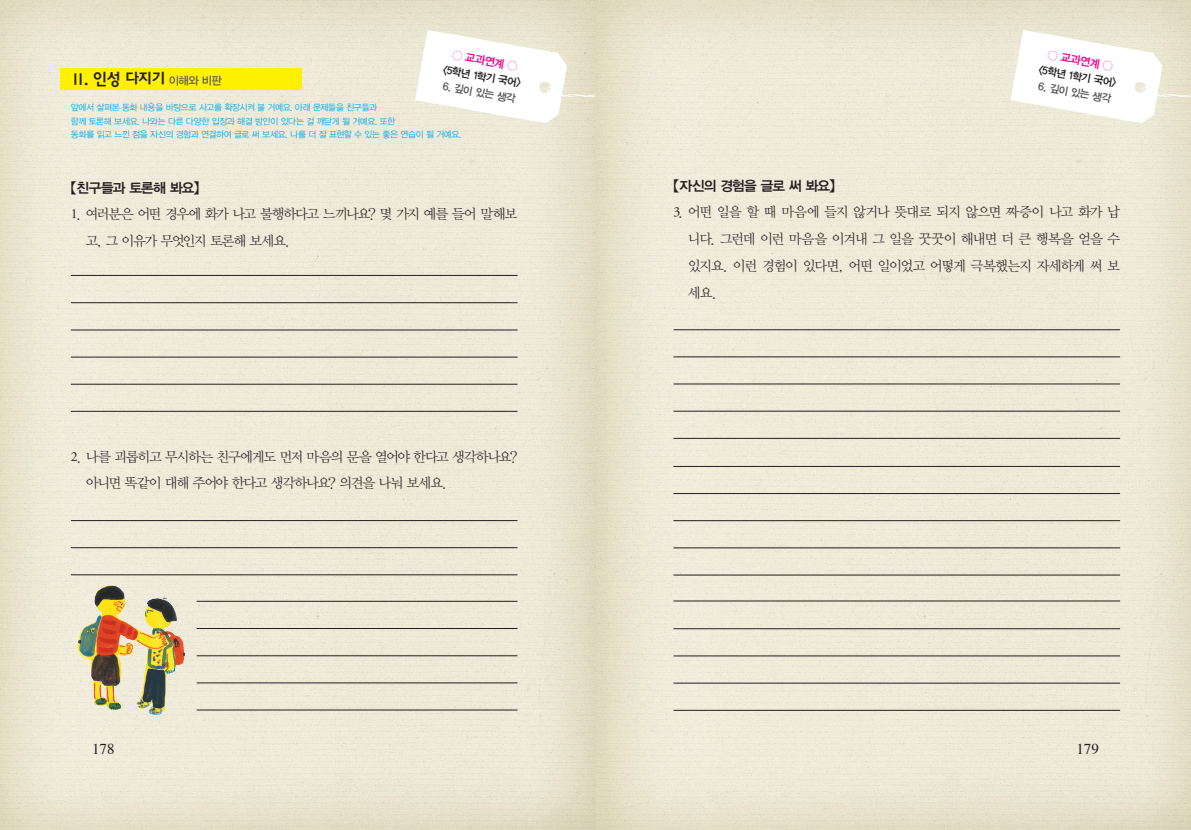
<style>
.page{position:relative;width:1191px;height:830px;background:#fff}
.page>*{position:absolute;margin:0;border:0;box-sizing:border-box;transform-origin:0 0}
.t1{font:16.25px "YDVYGO24";color:#231f20}
.t2{font:15px "Times";letter-spacing:-.005em;color:#231f20}
.인문학_본문{font:13.75px/26.9px "YDVY Mj O12";letter-spacing:-.09em;color:#231f20}
.인문학_본문-2{font:13.75px "YDVYGO14";letter-spacing:-.06em;color:#231f20}
.t3{font:11.25px "YDVYGO14";color:#ed028c}
.t4{font:10.62px "YDVYGO14";color:#231f20}
.t5{font:10.62px "YDVYGO14";color:#57585a}
.t6{font:8.75px "YDVYGO12";letter-spacing:-.04em;color:#00aeef}
.s1{font-family:"YDVYGO13";font-size:11.25px;color:#57585a}
.s2{font-family:"Adobe Garamond Pro"}
</style>
<div class="page">
<img style="left:0;top:0;width:1191px;height:829px">
<svg style="left:415px;top:14px;width:180px;height:109px"></svg>
<svg style="left:1010px;top:14px;width:181px;height:109px"></svg>
<div style="left:60px;top:68px;width:241px;height:22px;background:#fff101"></div>
<hr style="left:197px;top:655px;width:320px;height:1px;background:#231f20">
<hr style="left:197px;top:628px;width:320px;height:1px;background:#231f20">
<hr style="left:197px;top:600px;width:320px;height:1px;background:#231f20">
<hr style="left:71px;top:574px;width:446px;height:1px;background:#231f20">
<hr style="left:673px;top:329px;width:447px;height:1px;background:#231f20">
<hr style="left:673px;top:466px;width:447px;height:1px;background:#231f20">
<hr style="left:71px;top:357px;width:446px;height:1px;background:#231f20">
<hr style="left:197px;top:682px;width:320px;height:1px;background:#231f20">
<hr style="left:673px;top:356px;width:447px;height:1px;background:#231f20">
<hr style="left:673px;top:493px;width:447px;height:1px;background:#231f20">
<hr style="left:71px;top:384px;width:446px;height:1px;background:#231f20">
<hr style="left:197px;top:709px;width:320px;height:1px;background:#231f20">
<hr style="left:673px;top:383px;width:447px;height:1px;background:#231f20">
<hr style="left:673px;top:520px;width:447px;height:1px;background:#231f20">
<hr style="left:71px;top:411px;width:446px;height:1px;background:#231f20">
<hr style="left:673px;top:628px;width:447px;height:1px;background:#231f20">
<hr style="left:673px;top:411px;width:447px;height:1px;background:#231f20">
<hr style="left:673px;top:547px;width:447px;height:1px;background:#231f20">
<hr style="left:673px;top:438px;width:447px;height:1px;background:#231f20">
<hr style="left:673px;top:574px;width:447px;height:1px;background:#231f20">
<hr style="left:673px;top:600px;width:447px;height:1px;background:#231f20">
<hr style="left:71px;top:520px;width:446px;height:1px;background:#231f20">
<hr style="left:673px;top:655px;width:447px;height:1px;background:#231f20">
<hr style="left:673px;top:682px;width:447px;height:1px;background:#231f20">
<hr style="left:673px;top:709px;width:447px;height:1px;background:#231f20">
<hr style="left:71px;top:329px;width:446px;height:1px;background:#231f20">
<hr style="left:71px;top:547px;width:446px;height:1px;background:#231f20">
<hr style="left:71px;top:302px;width:446px;height:1px;background:#231f20">
<hr style="left:71px;top:275px;width:446px;height:1px;background:#231f20">
<img style="left:71px;top:584px;width:118px;height:134px">
<p class="t3" style="left:453px;top:48px;width:67px;rotate:10deg">◌ 교과연계 ◌</p>
<p class="t4" style="left:444px;top:63px;width:81px;rotate:10deg">&lt;5학년 1학기 국어&gt;</p>
<p class="t1" style="left:71px;top:70px;width:152px">Ⅱ. 인성 다지기 <span class="s1">이해와 비판</span></p>
<p class="t5" style="left:444px;top:80px;width:75px;rotate:10deg">6. 깊이 있는 생각</p>
<p class="t6" style="left:71px;top:102px;width:308px">앞에서 살펴본 동화 내용을 바탕으로 사고를 확장시켜 볼 거예요. 아래 문제들을 친구들과</p>
<p class="t6" style="left:71px;top:116px;width:326px">함께 토론해 보세요. 나와는 다른 다양한 입장과 해결 방안이 있다는 걸 깨닫게 될 거예요. 또한</p>
<p class="t6" style="left:71px;top:130px;width:392px">동화를 읽고 느낀 점을 자신의 경험과 연결하여 글로 써 보세요. 나를 더 잘 표현할 수 있는 좋은 연습이 될 거예요.</p>
<p class="인문학_본문-2" style="left:71px;top:179px;width:130px">【 친구들과 토론해 봐요】</p>
<p class="인문학_본문" style="left:85px;top:201px;width:433px;text-indent:-15px"><span class="s2">1</span>. 여러분은 어떤 경우에 화가 나고 불행하다고 느끼나요? 몇 가지 예를 들어 말해보 고, 그 이유가 무엇인지 토론해 보세요.</p>
<p class="인문학_본문" style="left:86px;top:443px;width:433px;text-indent:-15px"><span class="s2">2</span>. 나를 괴롭히고 무시하는 친구에게도 먼저 마음의 문을 열어야 한다고 생각하나요? 아니면 똑같이 대해 주어야 한다고 생각하나요? 의견을 나눠 보세요.</p>
<p class="t3" style="left:1049px;top:48px;width:67px;rotate:10deg">◌ 교과연계 ◌</p>
<p class="t4" style="left:1039px;top:63px;width:81px;rotate:10deg">&lt;5학년 1학기 국어&gt;</p>
<p class="t5" style="left:1039px;top:80px;width:75px;rotate:10deg">6. 깊이 있는 생각</p>
<p class="인문학_본문-2" style="left:673px;top:177px;width:163px">【 자신의 경험을 글로 써 봐요】</p>
<p class="인문학_본문" style="left:687px;top:199px;width:434px;text-align:justify;text-indent:-14px"><span class="s2">3</span>. 어떤 일을 할 때 마음에 들지 않거나 뜻대로 되지 않으면 짜증이 나고 화가 납 니다. 그런데 이런 마음을 이겨내 그 일을 꿋꿋이 해내면 더 큰 행복을 얻을 수 있지요. 이런 경험이 있다면, 어떤 일이었고 어떻게 극복했는지 자세하게 써 보 세요.</p>
<p class="t2" style="left:92px;top:734px;width:24px">178</p>
<p class="t2" style="left:1076px;top:734px;width:24px">179</p>
</div>
